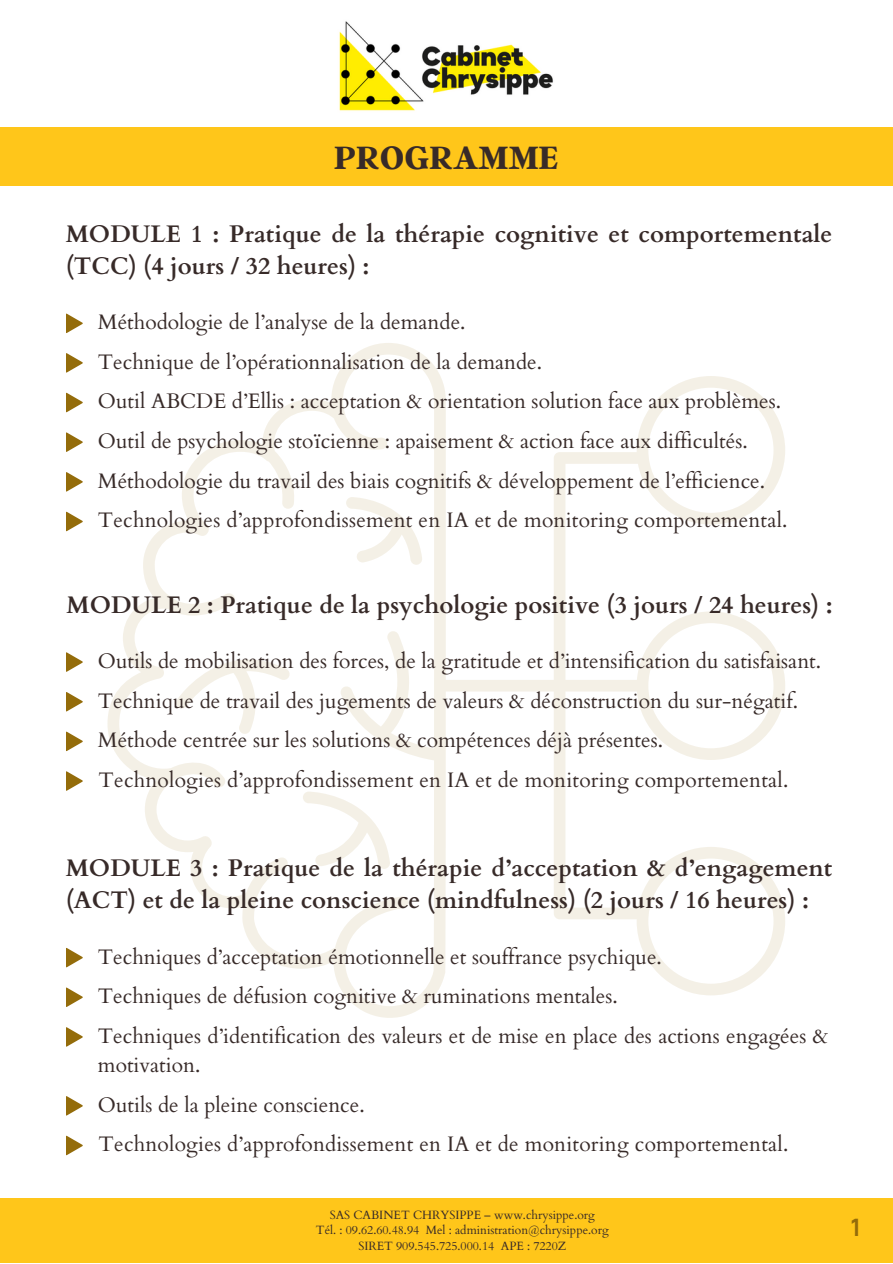
<style>
.page{position:relative;width:893px;height:1264px;background:#fff}
.page>*{position:absolute;margin:0;border:0;box-sizing:border-box;transform-origin:0 0}
.t1{font:700 36px "Argent CF";color:#372a28}
.t2{font:700 24px/32.5px "Cardo";color:#372a28}
.t3{font:700 24px "Manrope";color:#946c0a}
.t4{font:21px/29.2px "Cardo";color:#372a28}
.t5{font:12px "Cardo";color:#372a28}
</style>
<div class="page">
<img style="left:339px;top:21px;width:214px;height:90px">
<div style="left:0;top:1198px;width:892px;height:64px;background:#ffc61a"></div>
<div style="left:0;top:127px;width:892px;height:58px;background:#ffc61a"></div>
<svg style="left:66px;top:313px;width:17px;height:20px"></svg>
<svg style="left:66px;top:353px;width:17px;height:20px"></svg>
<svg style="left:66px;top:392px;width:17px;height:20px"></svg>
<svg style="left:66px;top:432px;width:17px;height:20px"></svg>
<svg style="left:66px;top:472px;width:17px;height:20px"></svg>
<svg style="left:66px;top:511px;width:17px;height:20px"></svg>
<svg style="left:66px;top:652px;width:17px;height:20px"></svg>
<svg style="left:66px;top:692px;width:17px;height:19px"></svg>
<svg style="left:66px;top:731px;width:17px;height:20px"></svg>
<svg style="left:66px;top:771px;width:17px;height:20px"></svg>
<svg style="left:66px;top:947px;width:17px;height:20px"></svg>
<svg style="left:66px;top:987px;width:17px;height:20px"></svg>
<svg style="left:66px;top:1027px;width:17px;height:19px"></svg>
<svg style="left:66px;top:1096px;width:17px;height:19px"></svg>
<svg style="left:66px;top:1135px;width:17px;height:20px"></svg>
<svg style="left:107px;top:343px;width:678px;height:674px"></svg>
<svg style="left:346px;top:497px;width:76px;height:68px"></svg>
<svg style="left:303px;top:791px;width:87px;height:77px"></svg>
<svg style="left:175px;top:658px;width:115px;height:76px"></svg>
<p class="t1" style="left:334px;top:134px;width:226px">PROGRAMME</p>
<p class="t2" style="left:66px;top:218px;width:768px">MODULE 1 : Pratique de la thérapie cognitive et comportementale (TCC) (4 jours / 32 heures) :</p>
<p class="t4" style="left:98px;top:308px;width:369px">Méthodologie de l’analyse de la demande.</p>
<p class="t4" style="left:98px;top:347px;width:445px">Technique de l’opérationnalisation de la demande.</p>
<p class="t4" style="left:98px;top:387px;width:684px">Outil ABCDE d’Ellis : acceptation &amp; orientation solution face aux problèmes.</p>
<p class="t4" style="left:98px;top:427px;width:651px">Outil de psychologie stoïcienne : apaisement &amp; action face aux difficultés.</p>
<p class="t4" style="left:98px;top:466px;width:668px">Méthodologie du travail des biais cognitifs &amp; développement de l’efficience.</p>
<p class="t4" style="left:98px;top:506px;width:691px">Technologies d’approfondissement en IA et de monitoring comportemental.</p>
<p class="t2" style="left:66px;top:589px;width:767px">MODULE 2 : Pratique de la psychologie positive (3 jours / 24 heures) :</p>
<p class="t4" style="left:98px;top:646px;width:724px">Outils de mobilisation des forces, de la gratitude et d’intensification du satisfaisant.</p>
<p class="t4" style="left:98px;top:686px;width:701px">Technique de travail des jugements de valeurs &amp; déconstruction du sur-négatif.</p>
<p class="t4" style="left:98px;top:726px;width:566px">Méthode centrée sur les solutions &amp; compétences déjà présentes.</p>
<p class="t4" style="left:99px;top:765px;width:691px">Technologies d’approfondissement en IA et de monitoring comportemental.</p>
<p class="t2" style="left:66px;top:852px;width:768px">MODULE 3 : Pratique de la thérapie d’acceptation &amp; d’engagement (ACT) et de la pleine conscience (mindfulness) (2 jours / 16 heures) :</p>
<p class="t4" style="left:98px;top:942px;width:565px">Techniques d’acceptation émotionnelle et souffrance psychique.</p>
<p class="t4" style="left:98px;top:981px;width:521px">Techniques de défusion cognitive &amp; ruminations mentales.</p>
<p class="t4" style="left:98px;top:1021px;width:732px">Techniques d’identification des valeurs et de mise en place des actions engagées &amp; motivation.</p>
<p class="t4" style="left:98px;top:1090px;width:268px">Outils de la pleine conscience.</p>
<p class="t4" style="left:99px;top:1130px;width:691px">Technologies d’approfondissement en IA et de monitoring comportemental.</p>
<p class="t5" style="left:329px;top:1206px;width:267px">SAS CABINET CHRYSIPPE – www.chrysippe.org</p>
<p class="t5" style="left:316px;top:1222px;width:294px">Tél. : 09.62.60.48.94 Mel : administration@chrysippe.org</p>
<p class="t5" style="left:358px;top:1238px;width:209px">SIRET 909.545.725.000.14 APE : 7220Z</p>
<p class="t3" style="left:850px;top:1211px;width:12px">1</p>
</div>
